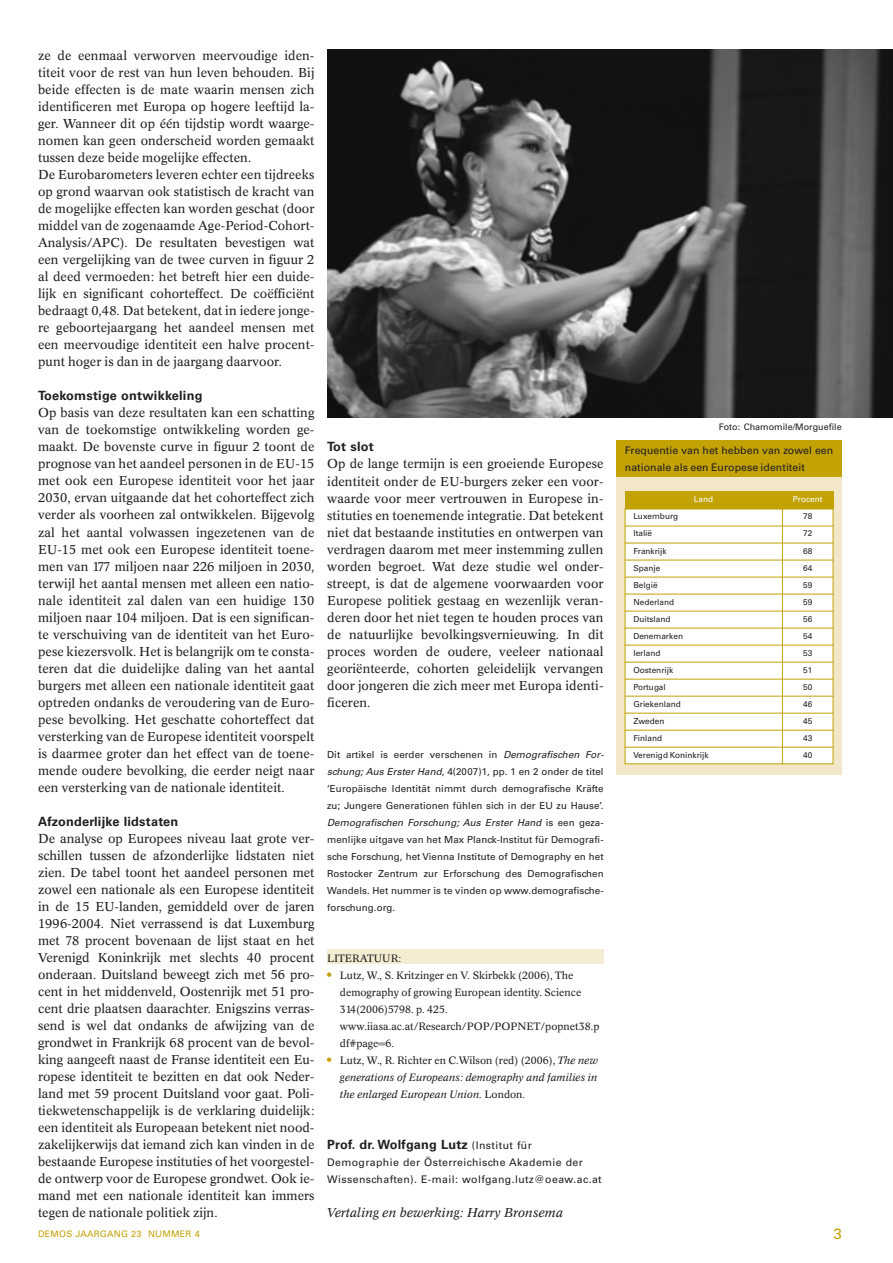
<style>
.page{position:relative;width:893px;height:1263px;background:#fff}
.page>*{position:absolute;margin:0;border:0;box-sizing:border-box;transform-origin:0 0}
.t1{font:15px "Univers";color:#c2a205}
.t2{font:12.75px/17px "Concorde BE";letter-spacing:.005em;color:#231f20;text-align:justify}
.t3{font:700 12.75px "Univers";letter-spacing:.015em;color:#231f20}
.t4{font:italic 12.75px "Concorde BE";letter-spacing:.005em;color:#231f20}
.t5{font:10.5px/17px "Concorde BE";color:#231f20}
.t6{font:italic 10.5px/17px "Concorde BE";color:#231f20;text-align:justify}
.t7{font:10.5px/17px "Univers";letter-spacing:.03em;color:#231f20}
.t8{font:10.5px/17px "Univers";letter-spacing:.005em;color:#231f20}
.t9{font:9.75px/17px "Univers";letter-spacing:.005em;color:#231f20}
.t10{font:9px "Univers";color:#231f20}
.t11{font:9px "Univers";letter-spacing:.02em;color:#c2a205}
.t12{font:8.25px "Univers";color:#231f20}
.t13{font:8.25px "Univers";color:#fff}
.s1{font-style:italic}
.s2{font-family:"Univers";font-size:12px;color:#c2a205}
.s3{font-family:"Univers";font-style:normal;font-size:12px;color:#c2a205}
.s4{font-style:normal}
.s5{font-weight:400;font-size:10.5px}
</style>
<div class="page">
<svg style="left:327px;top:49px;width:566px;height:915px"></svg>
<p class="t2" style="left:38px;top:48px;width:278px;text-align:left">ze de eenmaal verworven meervoudige iden&shy;titeit voor de rest van hun leven behouden. Bij beide effecten is de mate waarin mensen zich identificeren met Europa op hogere leeftijd la&shy;ger. Wanneer dit op één tijdstip wordt waarge&shy;nomen kan geen onderscheid worden gemaakt tussen deze beide mogelijke effecten.<br>De Eurobarometers leveren echter een tijdreeks op grond waarvan ook statistisch de kracht van de mogelijke effecten kan worden geschat (door middel van de zogenaamde Age-Period-Cohort-Analysis/APC). De resultaten bevestigen wat een vergelijking van de twee curven in figuur 2 al deed vermoeden: het betreft hier een duide&shy;lijk en significant cohorteffect. De coëfficiënt bedraagt 0,48. Dat betekent, dat in iedere jonge&shy;re geboortejaargang het aandeel mensen met een meervoudige identiteit een halve procent&shy;punt hoger is dan in de jaargang daarvoor.</p>
<p class="t3" style="left:38px;top:391px;width:166px">Toekomstige ontwikkeling</p>
<p class="t2" style="left:38px;top:406px;width:278px">Op basis van deze resultaten kan een schatting van de toekomstige ontwikkeling worden ge&shy;maakt. De bovenste curve in figuur 2 toont de prognose van het aandeel personen in de EU-15 met ook een Europese identiteit voor het jaar 2030, ervan uitgaande dat het cohorteffect zich verder als voorheen zal ontwikkelen. Bijgevolg zal het aantal volwassen ingezetenen van de EU-15 met ook een Europese identiteit toene&shy;men van 177 miljoen naar 226 miljoen in 2030, terwijl het aantal mensen met alleen een natio&shy;nale identiteit zal dalen van een huidige 130 miljoen naar 104 miljoen. Dat is een significan&shy;te verschuiving van de identiteit van het Euro&shy;pese kiezersvolk. Het is belangrijk om te consta&shy;teren dat die duidelijke daling van het aantal burgers met alleen een nationale identiteit gaat optreden ondanks de veroudering van de Euro&shy;pese bevolking. Het geschatte cohorteffect dat versterking van de Europese identiteit voorspelt is daarmee groter dan het effect van de toene&shy;mende oudere bevolking, die eerder neigt naar een versterking van de nationale identiteit.</p>
<p class="t3" style="left:38px;top:816px;width:142px">Afzonderlijke lidstaten</p>
<p class="t2" style="left:38px;top:831px;width:278px">De analyse op Europees niveau laat grote ver&shy;schillen tussen de afzonderlijke lidstaten niet zien. De tabel toont het aandeel personen met zowel een nationale als een Europese identiteit in de 15 EU-landen, gemiddeld over de jaren 1996-2004. Niet verrassend is dat Luxemburg met 78 procent bovenaan de lijst staat en het Verenigd Koninkrijk met slechts 40 procent onderaan. Duitsland beweegt zich met 56 pro&shy;cent in het middenveld, Oostenrijk met 51 pro&shy;cent drie plaatsen daarachter. Enigszins verras&shy;send is wel dat ondanks de afwijzing van de grondwet in Frankrijk 68 procent van de bevol&shy;king aangeeft naast de Franse identiteit een Eu&shy;ropese identiteit te bezitten en dat ook Neder&shy;land met 59 procent Duitsland voor gaat. Poli&shy;tiekwetenschappelijk is de verklaring duidelijk: een identiteit als Europeaan betekent niet nood&shy;zakelijkerwijs dat iemand zich kan vinden in de bestaande Europese instituties of het voorgestel&shy;de ontwerp voor de Europese grondwet. Ook ie&shy;mand met een nationale identiteit kan immers tegen de nationale politiek zijn.</p>
<p class="t3" style="left:327px;top:442px;width:48px">Tot slot</p>
<p class="t2" style="left:327px;top:457px;width:278px">Op de lange termijn is een groeiende Europese identiteit onder de EU-burgers zeker een voor&shy;waarde voor meer vertrouwen in Europese in&shy;stituties en toenemende integratie. Dat betekent niet dat bestaande instituties en ontwerpen van verdragen daarom met meer instemming zullen worden begroet. Wat deze studie wel onder&shy;streept, is dat de algemene voorwaarden voor Europese politiek gestaag en wezenlijk veran&shy;deren door het niet tegen te houden proces van de natuurlijke bevolkingsvernieuwing. In dit proces worden de oudere, veeleer nationaal georiënteerde, cohorten geleidelijk vervangen door jongeren die zich meer met Europa identi&shy;ficeren.</p>
<p class="t9" style="left:327px;top:746px;width:280px">Dit artikel is eerder verschenen in <span class="s1">Demografischen For&shy;schung;Aus Erster Hand</span>, 4(2007)1, pp. 1 en 2 onder de titel ‘Europäische Identität nimmt durch demografische Kräfte zu; Jungere Generationen fühlen sich in der EU zu Hause’.<br><span class="s1">Demografischen Forschung; Aus Erster Hand</span> i s e e n g e z a - menlijke uitgave van het Max Planck-Institut für Demografi&shy;sche Forschung, het Vienna Institute of Demography en het Rostocker Zentrum zur Erforschung des Demografischen Wandels. Het nummer is te vinden op www.demografische&shy;forschung.org.</p>
<p class="t5" style="left:327px;top:950px;width:76px">LITERATUUR:</p>
<p class="t5" style="left:340px;top:967px;width:261px;text-indent:-13px"><span class="s2">•</span> Lutz, W., S. Kritzinger en V. Skirbekk (2006), The demography of growing European identity. Science 314(2006)5798. p. 425. www.iiasa.ac.at/Research/POP/POPNET/popnet38.p df#page=6.</p>
<p class="t6" style="left:340px;top:1052px;width:260px;text-indent:-13px"><span class="s3">•</span> <span class="s4">Lutz, W., R. Richter en C.Wilson (red) (2006),</span> The new generations of Europeans: demography and families in the enlarged European Union. <span class="s4">London.</span></p>
<p class="t3" style="left:327px;top:1139px;width:206px">Prof. dr. Wolfgang Lutz <span class="s5">(Institut für</span></p>
<p class="t7" style="left:327px;top:1154px;width:276px">Demographie der Österreichische Akademie der<br>Wissenschaften). E-mail: wolfgang.lutz@oeaw.ac.at</p>
<p class="t4" style="left:327px;top:1207px;width:238px">Vertaling en bewerking: Harry Bronsema</p>
<p class="t10" style="left:719px;top:424px;width:124px">Foto: Chamomile/Morguefile</p>
<p class="t8" style="left:625px;top:442px;width:210px">Frequentie van het hebben van zowel een nationale als een Europese identiteit</p>
<p class="t13" style="left:694px;top:496px;width:21px">Land</p>
<p class="t13" style="left:793px;top:496px;width:31px">Procent</p>
<p class="t12" style="left:633px;top:513px;width:46px">Luxemburg</p>
<p class="t12" style="left:803px;top:513px;width:11px">78</p>
<p class="t12" style="left:633px;top:530px;width:20px">Italië</p>
<p class="t12" style="left:803px;top:530px;width:11px">72</p>
<p class="t12" style="left:633px;top:547px;width:35px">Frankrijk</p>
<p class="t12" style="left:803px;top:547px;width:11px">68</p>
<p class="t12" style="left:633px;top:564px;width:29px">Spanje</p>
<p class="t12" style="left:803px;top:564px;width:11px">64</p>
<p class="t12" style="left:633px;top:581px;width:26px">België</p>
<p class="t12" style="left:803px;top:581px;width:11px">59</p>
<p class="t12" style="left:633px;top:598px;width:42px">Nederland</p>
<p class="t12" style="left:803px;top:598px;width:11px">59</p>
<p class="t12" style="left:633px;top:616px;width:39px">Duitsland</p>
<p class="t12" style="left:803px;top:616px;width:11px">56</p>
<p class="t12" style="left:633px;top:633px;width:51px">Denemarken</p>
<p class="t12" style="left:803px;top:633px;width:11px">54</p>
<p class="t12" style="left:633px;top:650px;width:29px">Ierland</p>
<p class="t12" style="left:803px;top:650px;width:11px">53</p>
<p class="t12" style="left:633px;top:667px;width:41px">Oostenrijk</p>
<p class="t12" style="left:803px;top:667px;width:11px">51</p>
<p class="t12" style="left:633px;top:684px;width:34px">Portugal</p>
<p class="t12" style="left:803px;top:684px;width:11px">50</p>
<p class="t12" style="left:633px;top:701px;width:49px">Griekenland</p>
<p class="t12" style="left:803px;top:701px;width:11px">46</p>
<p class="t12" style="left:633px;top:718px;width:33px">Zweden</p>
<p class="t12" style="left:803px;top:718px;width:11px">45</p>
<p class="t12" style="left:633px;top:735px;width:30px">Finland</p>
<p class="t12" style="left:803px;top:735px;width:11px">43</p>
<p class="t12" style="left:633px;top:752px;width:77px">Verenigd Koninkrijk</p>
<p class="t12" style="left:803px;top:752px;width:11px">40</p>
<p class="t11" style="left:38px;top:1231px;width:163px">DEMOS JAARGANG 23 NUMMER 4</p>
<p class="t1" style="left:833px;top:1228px;width:10px">3</p>
</div>
